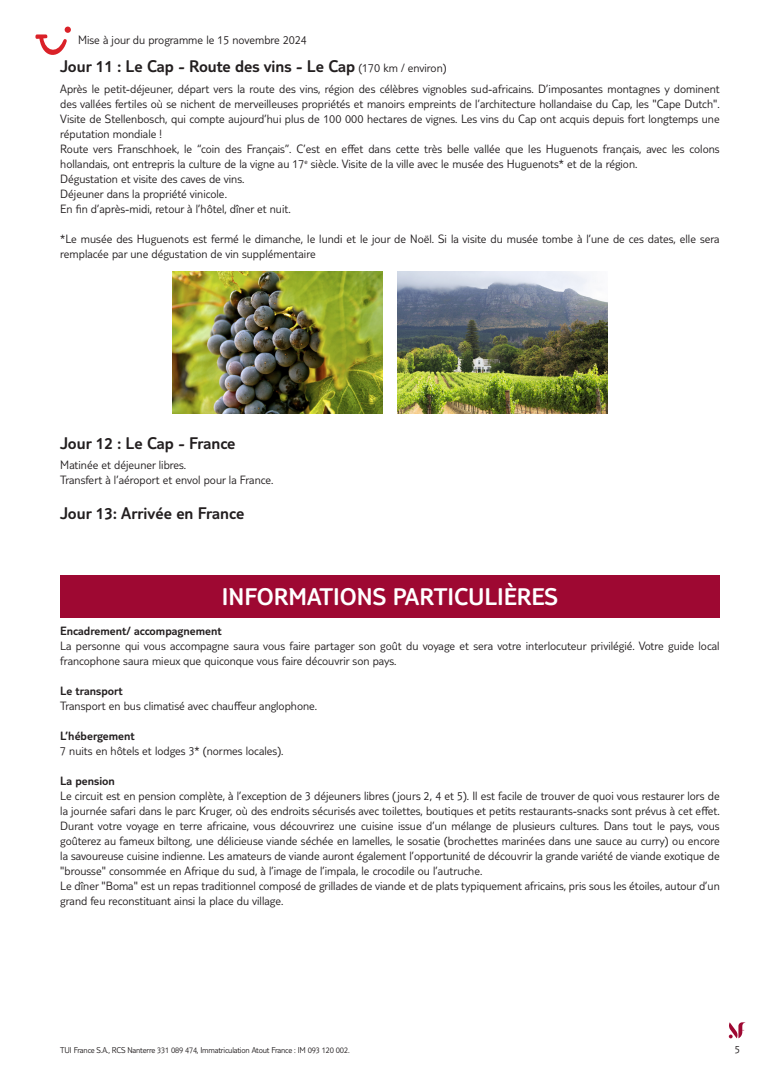
<style>
.page{position:relative;width:780px;height:1088px;background:#fff}
.page>*{position:absolute;margin:0;border:0;box-sizing:border-box;transform-origin:0 0}
.t1{font:300 25px "TUI Type";color:#fff}
.t2{font:300 17.5px "TUI Type";color:#231f20}
.t3{font:300 12.5px/15px "TUI Type";color:#231f20}
.t4{font:300 12.5px "TUI Type";color:#231f20}
.t5{font:300 11.25px "TUI Type";color:#231f20}
.t6{font:300 8.75px "TUI Type";letter-spacing:-.02em;color:#231f20}
.s1{font-size:12.5px}
</style>
<div class="page">
<svg style="left:728px;top:1022px;width:18px;height:16px"></svg>
<img style="left:172px;top:272px;width:210px;height:141px">
<img style="left:397px;top:272px;width:211px;height:141px">
<div style="left:60px;top:575px;width:659px;height:43px;background:#9e0832"></div>
<svg style="left:35px;top:27px;width:36px;height:28px"></svg>
<p class="t3" style="left:78px;top:32px;width:230px">Mise à jour du programme le 15 novembre 2024</p>
<h2 class="t2" style="left:60px;top:56px;width:388px">Jour 11 : Le Cap - Route des vins - Le Cap <span class="s1">(170 km / environ)</span></h2>
<p class="t3" style="left:60px;top:81px;width:661px">Après le petit-déjeuner, départ vers la route des vins, région des célèbres vignobles sud-africains. D’imposantes montagnes y dominent des vallées fertiles où se nichent de merveilleuses propriétés et manoirs empreints de l’architecture hollandaise du Cap, les "Cape Dutch".<br>Visite de Stellenbosch, qui compte aujourd’hui plus de 100 000 hectares de vignes. Les vins du Cap ont acquis depuis fort longtemps une réputation mondiale !<br>Route vers Franschhoek, le “coin des Français”. C’est en effet dans cette très belle vallée que les Huguenots français, avec les colons hollandais, ont entrepris la culture de la vigne au 17<sup>e</sup> siècle. Visite de la ville avec le musée des Huguenots* et de la région.<br>Dégustation et visite des caves de vins.<br>Déjeuner dans la propriété vinicole.<br>En fin d’après-midi, retour à l’hôtel, dîner et nuit.</p>
<p class="t3" style="left:60px;top:231px;width:661px">*Le musée des Huguenots est fermé le dimanche, le lundi et le jour de Noël. Si la visite du musée tombe à l’une de ces dates, elle sera remplacée par une dégustation de vin supplémentaire</p>
<h2 class="t2" style="left:60px;top:433px;width:177px">Jour 12 : Le Cap - France</h2>
<p class="t3" style="left:60px;top:457px;width:215px">Matinée et déjeuner libres.<br>Transfert à l’aéroport et envol pour la France.</p>
<h2 class="t2" style="left:60px;top:503px;width:185px">Jour 13: Arrivée en France</h2>
<h1 class="t1" style="left:222px;top:582px;width:337px">INFORMATIONS PARTICULIÈRES</h1>
<p class="t4" style="left:60px;top:623px;width:163px">Encadrement/ accompagnement</p>
<p class="t3" style="left:60px;top:638px;width:661px">La personne qui vous accompagne saura vous faire partager son goût du voyage et sera votre interlocuteur privilégié. Votre guide local francophone saura mieux que quiconque vous faire découvrir son pays.</p>
<p class="t4" style="left:60px;top:683px;width:64px">Le transport</p>
<p class="t3" style="left:60px;top:698px;width:258px">Transport en bus climatisé avec chauffeur anglophone.</p>
<p class="t4" style="left:60px;top:728px;width:76px">L’hébergement</p>
<p class="t3" style="left:60px;top:743px;width:225px">7 nuits en hôtels et lodges 3* (normes locales).</p>
<p class="t4" style="left:60px;top:773px;width:56px">La pension</p>
<p class="t3" style="left:60px;top:788px;width:661px">Le circuit est en pension complète, à l’exception de 3 déjeuners libres (jours 2, 4 et 5). Il est facile de trouver de quoi vous restaurer lors de la journée safari dans le parc Kruger, où des endroits sécurisés avec toilettes, boutiques et petits restaurants-snacks sont prévus à cet effet.<br>Durant votre voyage en terre africaine, vous découvrirez une cuisine issue d’un mélange de plusieurs cultures. Dans tout le pays, vous goûterez au fameux biltong, une délicieuse viande séchée en lamelles, le sosatie (brochettes marinées dans une sauce au curry) ou encore la savoureuse cuisine indienne. Les amateurs de viande auront également l’opportunité de découvrir la grande variété de viande exotique de "brousse" consommée en Afrique du sud, à l’image de l’impala, le crocodile ou l’autruche.<br>Le dîner "Boma" est un repas traditionnel composé de grillades de viande et de plats typiquement africains, pris sous les étoiles, autour d’un grand feu reconstituant ainsi la place du village.</p>
<p class="t6" style="left:60px;top:1045px;width:291px">TUI France S.A., RCS Nanterre 331 089 474, Immatriculation Atout France : IM 093 120 002.</p>
<p class="t5" style="left:734px;top:1042px;width:7px">5</p>
</div>
